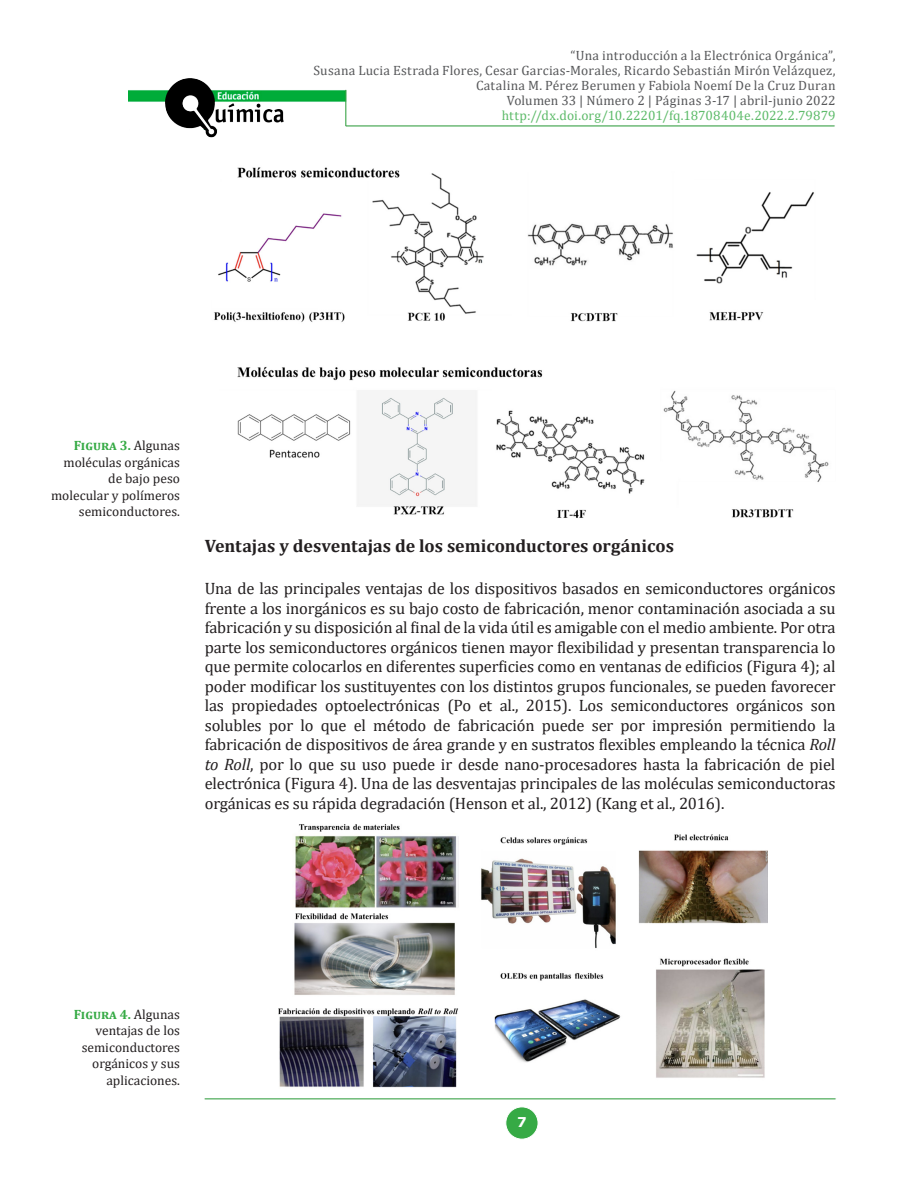
<style>
.page{position:relative;width:918px;height:1188px;background:#fff}
.page>*{position:absolute;margin:0;border:0;box-sizing:border-box;transform-origin:0 0}
.Subtitulo{font:700 18px "Cambria";color:#231f20}
.P-SinSan{font:16.5px/19.5px "Cambria";letter-spacing:-.01em;color:#231f20;text-align:justify}
.t1{font:13.5px/15px "Cambria";letter-spacing:.015em;color:#57585a;text-align:right}
.PieImg{font:13.5px/16.5px "Cambria";color:#231f20;text-align:right}
.t2{font:13.5px "Cambria";color:#5ebb6a}
.t3{font:700 13.5px "Verdana";color:#fff}
.s1{font-weight:700;color:#36aa45}
.s2{font-style:italic}
</style>
<div class="page">
<img style="left:128px;top:78px;width:217px;height:59px">
<hr style="left:345px;top:125px;width:491px;height:2px;background:#85c38d">
<hr style="left:346px;top:126px;width:489px;height:1px;background:#36aa45">
<hr style="left:345px;top:89px;width:2px;height:38px;background:#231f20;opacity:.44">
<hr style="left:346px;top:90px;width:1px;height:36px;background:#36aa45">
<div style="left:506px;top:1107px;width:32px;height:32px;background:#36aa45;border-radius:50%"></div>
<div style="left:505px;top:1107px;width:33px;height:33px;border:1px solid #fff;border-radius:50%"></div>
<hr style="left:204px;top:1098px;width:632px;height:2px;background:#76be7f">
<hr style="left:205px;top:1099px;width:631px;height:1px;background:#36aa45">
<img style="left:214px;top:167px;width:615px;height:351px">
<img style="left:278px;top:824px;width:490px;height:264px">
<p class="t1" style="left:314px;top:48px;width:524px">“Una introducción a la Electrónica Orgánica”,<br>Susana Lucia Estrada Flores, Cesar Garcias-Morales, Ricardo Sebastián Mirón Velázquez, Catalina M. Pérez Berumen y Fabiola Noemí De la Cruz Duran<br>Volumen 33 | Número 2 | Páginas 3-17 | abril-junio 2022</p>
<p class="t2" style="left:502px;top:107px;width:335px">http://dx.doi.org/10.22201/fq.18708404e.2022.2.79879</p>
<p class="PieImg" style="left:51px;top:438px;width:130px"><span class="s1">Figura 3.</span> Algunas moléculas orgánicas de bajo peso molecular y polímeros semiconductores.</p>
<p class="Subtitulo" style="left:205px;top:533px;width:471px">Ventajas y desventajas de los semiconductores orgánicos</p>
<p class="P-SinSan" style="left:205px;top:579px;width:632px">Una de las principales ventajas de los dispositivos basados en semiconductores orgánicos frente a los inorgánicos es su bajo costo de fabricación, menor contaminación asociada a su fabricación y su disposición al final de la vida útil es amigable con el medio ambiente. Por otra parte los semiconductores orgánicos tienen mayor flexibilidad y presentan transparencia lo que permite colocarlos en diferentes superficies como en ventanas de edificios (Figura 4); al poder modificar los sustituyentes con los distintos grupos funcionales, se pueden favorecer las propiedades optoelectrónicas (Po et al., 2015). Los semiconductores orgánicos son solubles por lo que el método de fabricación puede ser por impresión permitiendo la fabricación de dispositivos de área grande y en sustratos flexibles empleando la técnica <span class="s2">Roll to Roll</span>, por lo que su uso puede ir desde nano-procesadores hasta la fabricación de piel electrónica (Figura 4). Una de las desventajas principales de las moléculas semiconductoras orgánicas es su rápida degradación (Henson et al., 2012) (Kang et al., 2016).</p>
<p class="PieImg" style="left:74px;top:1006px;width:108px"><span class="s1">Figura 4.</span> Algunas ventajas de los semiconductores orgánicos y sus aplicaciones.</p>
<p class="t3" style="left:517px;top:1113px;width:11px">7</p>
</div>
